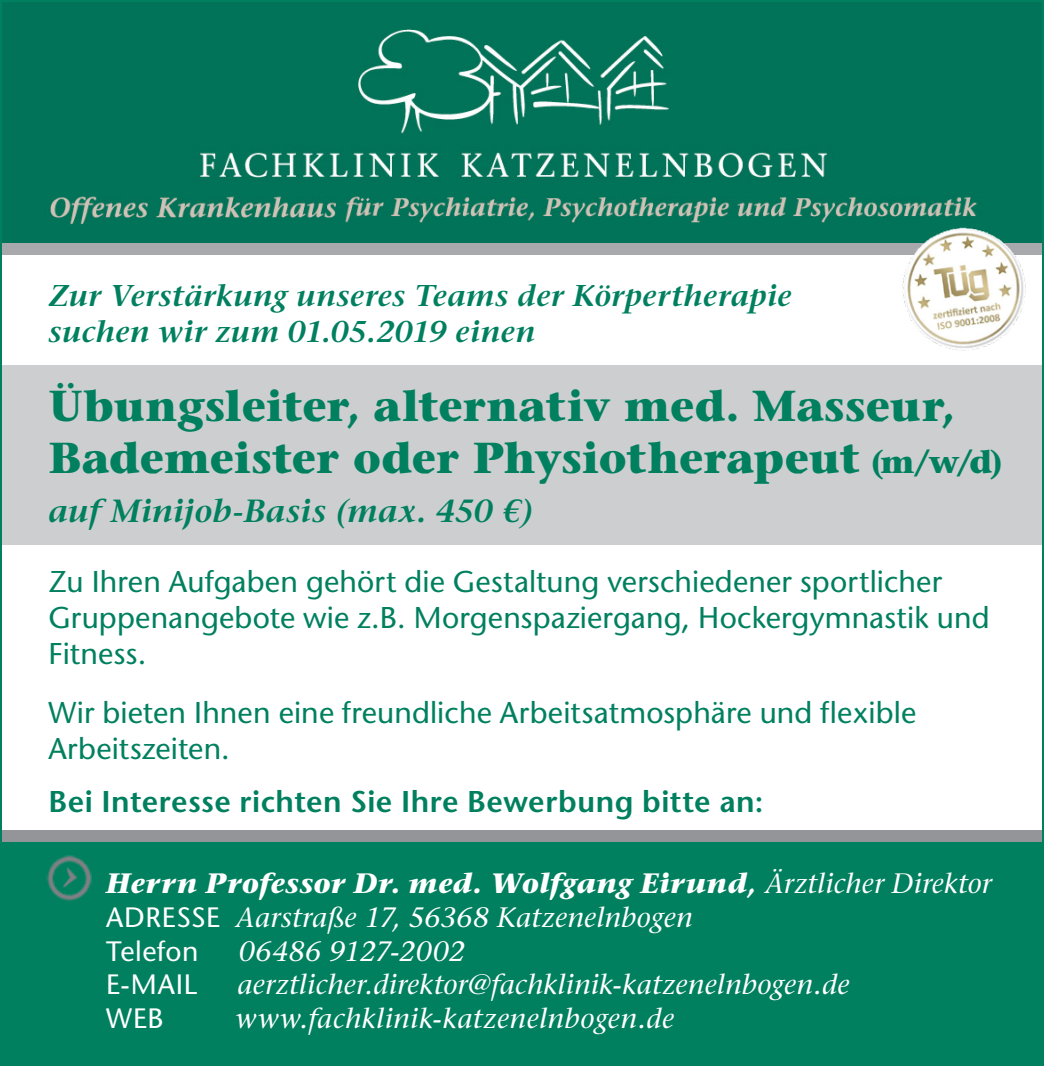
<style>
.page{position:relative;width:1044px;height:1066px;background:#fff}
.page>*{position:absolute;margin:0;border:0;box-sizing:border-box;transform-origin:0 0}
.t1{font:700 43.2px/52px "Stone Serif";letter-spacing:.005em;color:#00805f}
.t2{font:italic 600 32px "Stone Serif";letter-spacing:.01em;color:#00805f}
.t3{font:30px/36px "Stone Sans";letter-spacing:.005em;color:#00805f}
.t4{font:italic 600 30px "Stone Serif";letter-spacing:.01em;color:#00805f}
.t5{font:600 30px "Stone Sans";letter-spacing:.02em;color:#00805f}
.t6{font:italic 28px "Stone Serif";letter-spacing:.015em;color:#fff}
.t7{font:italic 700 28px "Stone Serif";letter-spacing:.02em;color:#fff}
.t8{font:28px "Stone Sans";letter-spacing:.02em;color:#fff}
.s1{font-size:32px}
.s2{font-weight:400}
.s3{font-family:"Stone Sans";font-style:normal}
</style>
<div class="page">
<div style="left:0;top:365px;width:1042px;height:179px;background:#cdced0"></div>
<img style="left:3px;top:3px;width:1037px;height:241px">
<div style="left:0;top:244px;width:1043px;height:11px;background:#a8a9ad"></div>
<img style="left:885px;top:223px;width:140px;height:128px">
<div style="left:0;top:830px;width:1043px;height:234px;background:#00805f"></div>
<img style="left:46px;top:855px;width:46px;height:46px">
<div style="left:0;top:830px;width:1043px;height:11px;background:#939598"></div>
<p class="t4" style="left:48px;top:278px;width:744px">Zur Verstärkung unseres Teams der Körpertherapie</p>
<p class="t4" style="left:48px;top:314px;width:488px">suchen wir zum 01.05.2019 einen</p>
<p class="t1" style="left:48px;top:379px;width:956px">Übungsleiter, alternativ med. Masseur,<br>Bademeister oder Physiotherapeut <span class="s1">(m/w/d)</span></p>
<p class="t2" style="left:48px;top:492px;width:487px">auf Minijob-Basis (max. 450 €)</p>
<p class="t3" style="left:48px;top:564px;width:942px">Zu Ihren Aufgaben gehört die Gestaltung verschiedener sportlicher<br>Gruppenangebote wie z.B. Morgenspaziergang, Hockergymnastik und<br>Fitness.</p>
<p class="t3" style="left:48px;top:694px;width:869px">Wir bieten Ihnen eine freundliche Arbeitsatmosphäre und flexible<br>Arbeitszeiten.</p>
<p class="t5" style="left:48px;top:783px;width:716px">Bei Interesse richten Sie Ihre Bewerbung bitte an:</p>
<p class="t7" style="left:106px;top:866px;width:886px">Herrn Professor Dr. med. Wolfgang Eirund, <span class="s2">Ärztlicher Direktor</span></p>
<p class="t6" style="left:106px;top:901px;width:587px"><span class="s3">ADRESSE</span> Aarstraße 17, 56368 Katzenelnbogen</p>
<p class="t8" style="left:106px;top:934px;width:94px">Telefon</p>
<p class="t6" style="left:239px;top:935px;width:227px">06486 9127-2002</p>
<p class="t8" style="left:106px;top:968px;width:92px">E-MAIL</p>
<p class="t6" style="left:237px;top:968px;width:613px">aerztlicher.direktor@fachklinik-katzenelnbogen.de</p>
<p class="t8" style="left:106px;top:1001px;width:59px">WEB</p>
<p class="t6" style="left:236px;top:1002px;width:440px">www.fachklinik-katzenelnbogen.de</p>
</div>
